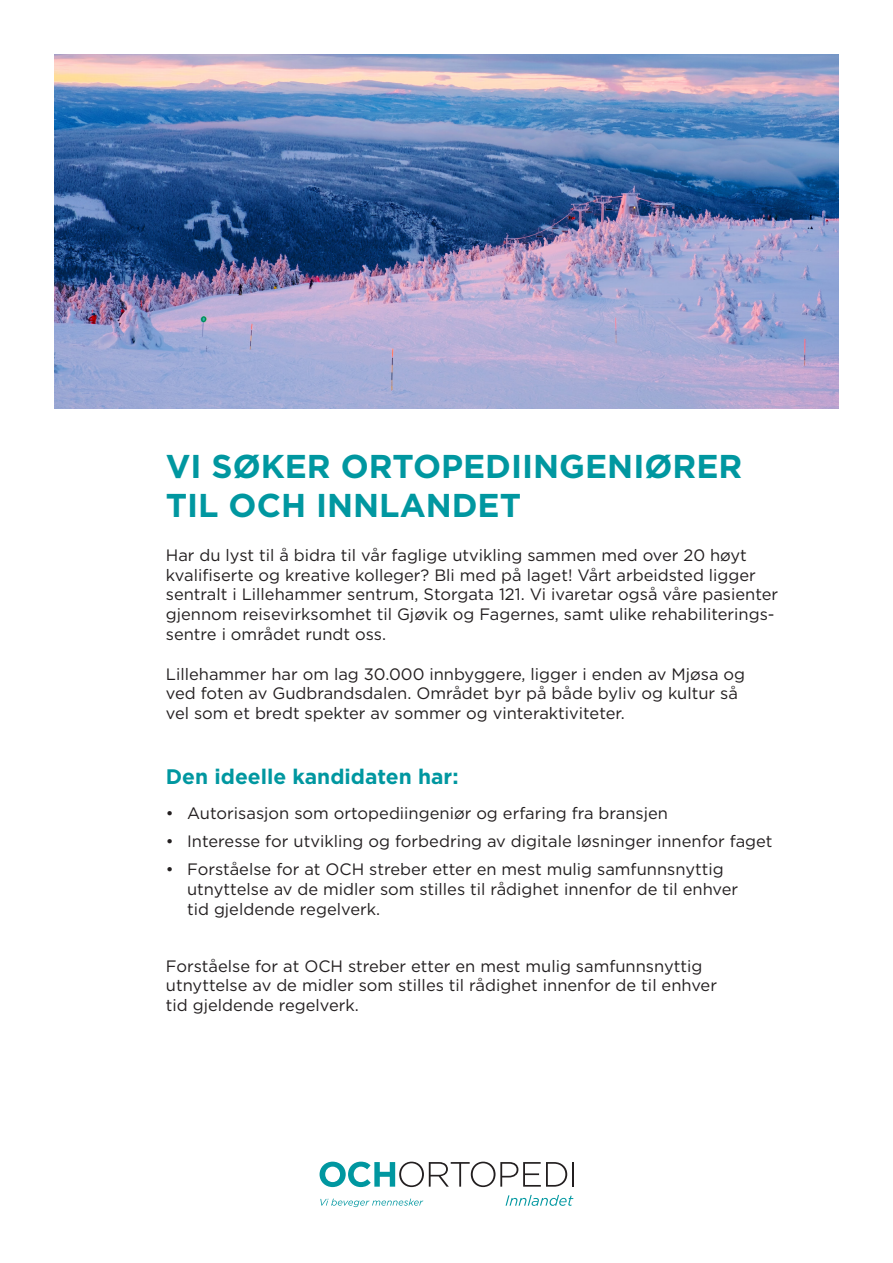
<style>
.page{position:relative;width:893px;height:1263px;background:#fff}
.page>*{position:absolute;margin:0;border:0;box-sizing:border-box;transform-origin:0 0}
.t1{font:700 33px "Gotham";color:#0097a0}
.t2{font:700 21px "Gotham";color:#0097a0}
.t3{font:16.5px/19.8px "Gotham";color:#231f20}
</style>
<div class="page">
<img style="left:54px;top:54px;width:785px;height:355px">
<svg style="left:320px;top:1161px;width:253px;height:26px"></svg>
<svg style="left:320px;top:1198px;width:103px;height:9px"></svg>
<svg style="left:506px;top:1195px;width:67px;height:11px"></svg>
<p class="t1" style="left:166px;top:444px;width:578px">VI SØKER ORTOPEDIINGENIØRER</p>
<p class="t1" style="left:166px;top:484px;width:357px">TIL OCH INNLANDET</p>
<p class="t3" style="left:166px;top:545px;width:614px">Har du lyst til å bidra til vår faglige utvikling sammen med over 20 høyt kvalifiserte og kreative kolleger? Bli med på laget! Vårt arbeidsted ligger sentralt i Lillehammer sentrum, Storgata 121. Vi ivaretar også våre pasienter gjennom reisevirksomhet til Gjøvik og Fagernes, samt ulike rehabiliterings&shy;sentre i området rundt oss.</p>
<p class="t3" style="left:166px;top:663px;width:581px">Lillehammer har om lag 30.000 innbyggere, ligger i enden av Mjøsa og ved foten av Gudbrandsdalen. Området byr på både byliv og kultur så</p>
<p class="t3" style="left:166px;top:703px;width:460px">vel som et bredt spekter av sommer og vinteraktiviteter.</p>
<p class="t2" style="left:166px;top:762px;width:294px">Den ideelle kandidaten har:</p>
<p class="t3" style="left:166px;top:803px;width:504px">• Autorisasjon som ortopediingeniør og erfaring fra bransjen</p>
<p class="t3" style="left:166px;top:831px;width:608px">• Interesse for utvikling og forbedring av digitale løsninger innenfor faget</p>
<p class="t3" style="left:187px;top:859px;width:553px;text-indent:-21px">• Forståelse for at OCH streber etter en mest mulig samfunnsnyttig utnyttelse av de midler som stilles til rådighet innenfor de til enhver tid gjeldende regelverk.</p>
<p class="t3" style="left:166px;top:955px;width:538px">Forståelse for at OCH streber etter en mest mulig samfunnsnyttig</p>
<p class="t3" style="left:166px;top:975px;width:553px">utnyttelse av de midler som stilles til rådighet innenfor de til enhver</p>
<p class="t3" style="left:166px;top:995px;width:195px">tid gjeldende regelverk.</p>
</div>
